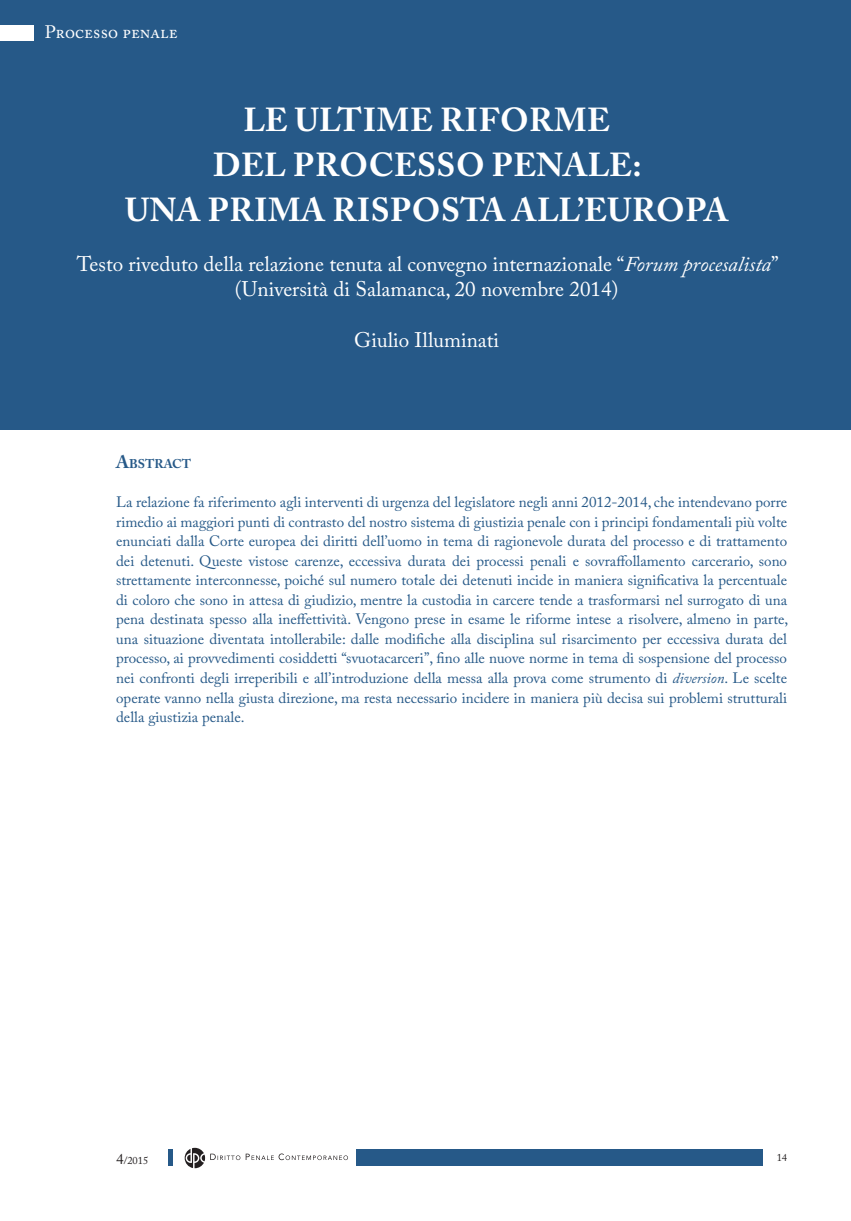
<style>
.page{position:relative;width:851px;height:1221px;background:#fff}
.page>*{position:absolute;margin:0;border:0;box-sizing:border-box;transform-origin:0 0}
.titolo_articolo{font:700 33px "Adobe Caslon Pro";letter-spacing:.015em;color:#fff}
.Autore_articolo{font:21px "Adobe Caslon Pro";color:#fff}
.t1{font:18px "Adobe Caslon Pro";color:#fff}
.t2{font:15px/19.5px "Adobe Caslon Pro";color:#265988;text-align:justify}
.t3{font:700 12.6px "Adobe Caslon Pro";color:#265988}
.t4{font:10.5px "Adobe Caslon Pro";color:#231f20}
.s1{font-style:italic}
.s2{font-size:18px}
.s3{font-size:15px}
</style>
<div class="page">
<div style="left:168px;top:1149px;width:5px;height:17px;background:#265988"></div>
<div style="left:356px;top:1149px;width:407px;height:17px;background:#265988"></div>
<svg style="left:185px;top:1147px;width:163px;height:21px"></svg>
<div style="left:0;top:0;width:850px;height:429px;background:#265988"></div>
<div style="left:0;top:25px;width:33px;height:15px;background:#fff"></div>
<p class="t1" style="left:45px;top:21px;width:134px">Processo penale</p>
<p class="titolo_articolo" style="left:243px;top:100px;width:368px">LE ULTIME RIFORME</p>
<p class="titolo_articolo" style="left:213px;top:145px;width:430px">DEL PROCESSO PENALE:</p>
<p class="titolo_articolo" style="left:125px;top:190px;width:604px">UNA PRIMA RISPOSTA ALL’EUROPA</p>
<p class="Autore_articolo" style="left:77px;top:251px;width:703px">Testo riveduto della relazione tenuta al convegno internazionale “<span class="s1">Forum procesalista</span>”</p>
<p class="Autore_articolo" style="left:235px;top:277px;width:385px">(Università di Salamanca, 20 novembre 2014)</p>
<p class="Autore_articolo" style="left:354px;top:327px;width:146px">Giulio Illuminati</p>
<p class="t3" style="left:116px;top:456px;width:76px"><span class="s2">A</span>BSTRACT</p>
<p class="t2" style="left:116px;top:492px;width:673px">La relazione fa riferimento agli interventi di urgenza del legislatore negli anni 2012-2014, che intendevano porre rimedio ai maggiori punti di contrasto del nostro sistema di giustizia penale con i principi fondamentali più volte enunciati dalla Corte europea dei diritti dell’uomo in tema di ragionevole durata del processo e di trattamento dei detenuti. Queste vistose carenze, eccessiva durata dei processi penali e sovraffollamento carcerario, sono strettamente interconnesse, poiché sul numero totale dei detenuti incide in maniera significativa la percentuale di coloro che sono in attesa di giudizio, mentre la custodia in carcere tende a trasformarsi nel surrogato di una pena destinata spesso alla ineffettività. Vengono prese in esame le riforme intese a risolvere, almeno in parte, una situazione diventata intollerabile: dalle modifiche alla disciplina sul risarcimento per eccessiva durata del processo, ai provvedimenti cosiddetti “svuotacarceri”, fino alle nuove norme in tema di sospensione del processo nei confronti degli irreperibili e all’introduzione della messa alla prova come strumento di <span class="s1">diversion</span>. Le scelte operate vanno nella giusta direzione, ma resta necessario incidere in maniera più decisa sui problemi strutturali della giustizia penale.</p>
<p class="t4" style="left:116px;top:1153px;width:34px"><span class="s3">4</span>/2015</p>
<p class="t4" style="left:776px;top:1150px;width:12px">14</p>
</div>
